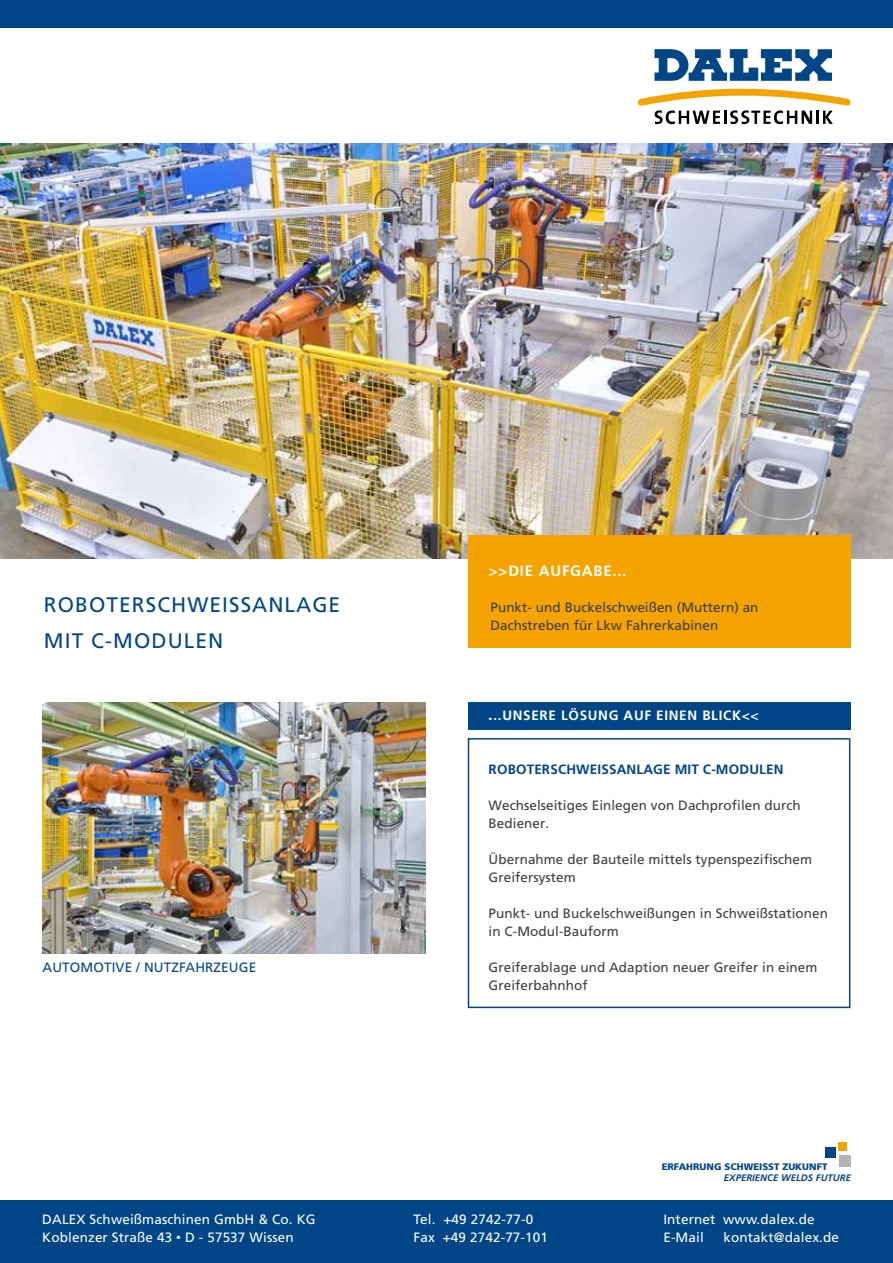
<style>
.page{position:relative;width:893px;height:1263px;background:#fff}
.page>*{position:absolute;margin:0;border:0;box-sizing:border-box;transform-origin:0 0}
.t1{font:21px "Frutiger LT Std";letter-spacing:.05em;color:#004687}
.t2{font:700 15px "Frutiger LT Std";letter-spacing:.05em;color:#fff}
.t3{font:13.5px/18px "Frutiger LT Std";letter-spacing:.005em;color:#3e3d40}
.t4{font:13.5px/18px "Frutiger LT Std";letter-spacing:.01em;color:#fff}
.t5{font:700 13.5px "Frutiger LT Std";letter-spacing:.01em;color:#004687}
.t6{font:700 13.5px "Frutiger LT Std";letter-spacing:.05em;color:#fff}
.t7{font:13.5px "Frutiger LT Std";letter-spacing:.01em;color:#004687}
.t8{font:900 9.45px "Frutiger LT Std";color:#004687}
.t9{font:italic 700 9.45px "Frutiger LT Std";color:#004687}
.s1{font-size:16.5px}
.s2{font-family:"Gill Sans"}
</style>
<div class="page">
<div style="left:0;top:0;width:893px;height:28px;background:#004687"></div>
<div style="left:0;top:1200px;width:893px;height:63px;background:#004687"></div>
<svg style="left:638px;top:49px;width:212px;height:75px"></svg>
<div style="left:838px;top:1142px;width:9px;height:8px;background:#f4a300"></div>
<div style="left:825px;top:1147px;width:10px;height:10px;background:#004687"></div>
<div style="left:839px;top:1155px;width:11px;height:12px;background:#b1b3b4"></div>
<img style="left:43px;top:702px;width:382px;height:252px">
<div style="left:468px;top:738px;width:382px;height:270px;border:2px solid #004687"></div>
<div style="left:468px;top:702px;width:382px;height:27px;background:#004687"></div>
<img style="left:0;top:144px;width:893px;height:414px">
<div style="left:468px;top:536px;width:382px;height:112px;background:#f4a300"></div>
<h1 class="t1" style="left:44px;top:592px;width:117px">Robote rschwei</h1>
<h1 class="t1" style="left:229px;top:592px;width:39px">SSanlage</h1>
<h1 class="t1" style="left:44px;top:628px;width:14px">mit</h1>
<h1 class="t1" style="left:91px;top:628px;width:106px">C-Modulen</h1>
<p class="t7" style="left:43px;top:959px;width:146px">Autom otive / Nutzfah</p>
<p class="t7" style="left:205px;top:959px;width:43px">rzeuge</p>
<p class="t2" style="left:489px;top:562px;width:139px">&gt;&gt;DIE AUFGABE...</p>
<p class="t3" style="left:490px;top:598px;width:270px">Punkt- und Buckelschweißen (Muttern) an<br>Dachstreben für Lkw Fahrerkabinen</p>
<p class="t6" style="left:488px;top:707px;width:272px"><span class="s1">.</span>..UNSERE LÖSUNG AUF EINEN BLICK&lt;&lt;</p>
<p class="t5" style="left:489px;top:761px;width:296px">ROBoTERSCHWEISSANLAGE MIT C-MODULEN</p>
<p class="t3" style="left:489px;top:796px;width:314px">Wechselseitiges Einlegen von Dachprofilen durch<br>Bediener.</p>
<p class="t3" style="left:489px;top:850px;width:325px">Übernahme der Bauteile mittels typenspezifischem<br>Greifersystem</p>
<p class="t3" style="left:489px;top:904px;width:341px">Punkt- und Buckelschweißungen in Schweißstationen in C-Modul-Bauform</p>
<p class="t3" style="left:489px;top:958px;width:330px">Greiferablage und Adaption neuer Greifer in einem<br>Greiferbahnhof</p>
<p class="t8" style="left:662px;top:1161px;width:167px">ERFAHRUNG SCHWEISST ZUKUNFT</p>
<p class="t9" style="left:724px;top:1172px;width:129px">EXPERIENCE WELDS FUTURE</p>
<p class="t4" style="left:42px;top:1210px;width:275px">DALEX Schweißmaschinen GmbH &amp; Co. KG<br>Koblenzer Straße 43 <span class="s2">•</span> D - 57537 Wissen</p>
<p class="t4" style="left:414px;top:1210px;width:136px">Tel. +49 2742-77-0<br>Fax +49 2742-77-101</p>
<p class="t4" style="left:663px;top:1210px;width:153px">Internet www.dalex.de<br>E-Mail</p>
<p class="t4" style="left:723px;top:1228px;width:117px">kontakt@dalex.de</p>
</div>
